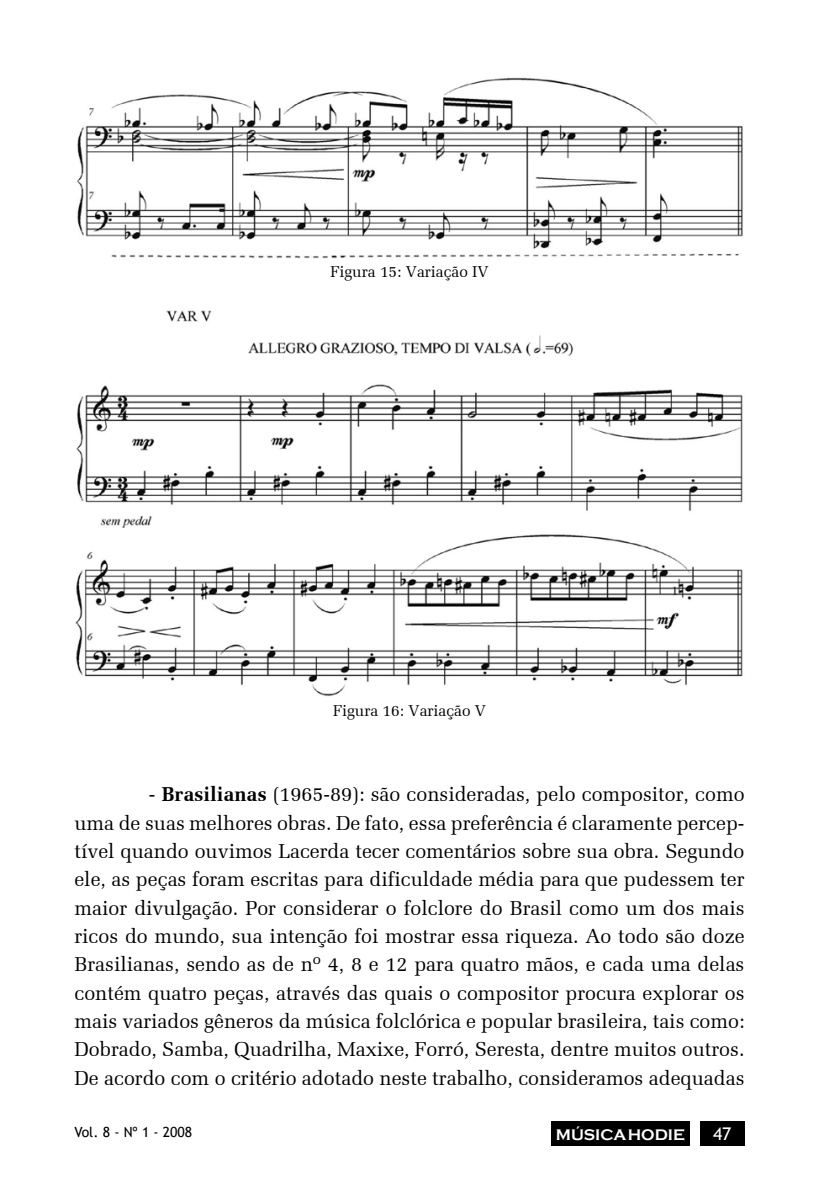
<style>
.page{position:relative;width:819px;height:1191px;background:#fff}
.page>*{position:absolute;margin:0;border:0;box-sizing:border-box;transform-origin:0 0}
.TEXTO{font:20.12px/28.3px "Zapf Elliptical 711 BT";color:#000;text-align:justify}
.t1{font:17.5px "Trebuchet MS";color:#fff}
.figura{font:15.75px "Zapf Elliptical 711 BT";color:#000}
.t2{font:700 15.75px "Copperplate Gothic";color:#fff}
.t3{font:14px "Trebuchet MS";color:#000}
.s1{font-weight:700}
</style>
<div class="page">
<div style="left:699px;top:1121px;width:45px;height:25px;background:#000"></div>
<div style="left:551px;top:1121px;width:139px;height:25px;background:#000"></div>
<img style="left:77px;top:77px;width:666px;height:181px">
<img style="left:75px;top:310px;width:668px;height:387px">
<p class="figura" style="left:330px;top:263px;width:160px">Figura 15: Variação IV</p>
<p class="figura" style="left:333px;top:701px;width:154px">Figura 16: Variação V</p>
<p class="TEXTO" style="left:74px;top:780px;width:671px;text-indent:74px">- <span class="s1">Brasilianas</span> (1965-89): são consideradas, pelo compositor, como uma de suas melhores obras. De fato, essa preferência é claramente percep&shy;tível quando ouvimos Lacerda tecer comentários sobre sua obra. Segundo ele, as peças foram escritas para dificuldade média para que pudessem ter maior divulgação. Por considerar o folclore do Brasil como um dos mais ricos do mundo, sua intenção foi mostrar essa riqueza. Ao todo são doze Brasilianas, sendo as de nº 4, 8 e 12 para quatro mãos, e cada uma delas contém quatro peças, através das quais o compositor procura explorar os mais variados gêneros da música folclórica e popular brasileira, tais como:<br>Dobrado, Samba, Quadrilha, Maxixe, Forró, Seresta, dentre muitos outros.<br>De acordo com o critério adotado neste trabalho, consideramos adequadas</p>
<p class="t3" style="left:74px;top:1123px;width:119px">Vol. 8 - Nº 1 - 2008</p>
<p class="t2" style="left:556px;top:1126px;width:130px">MÚSICA HODIE</p>
<p class="t1" style="left:713px;top:1123px;width:20px">47</p>
</div>
